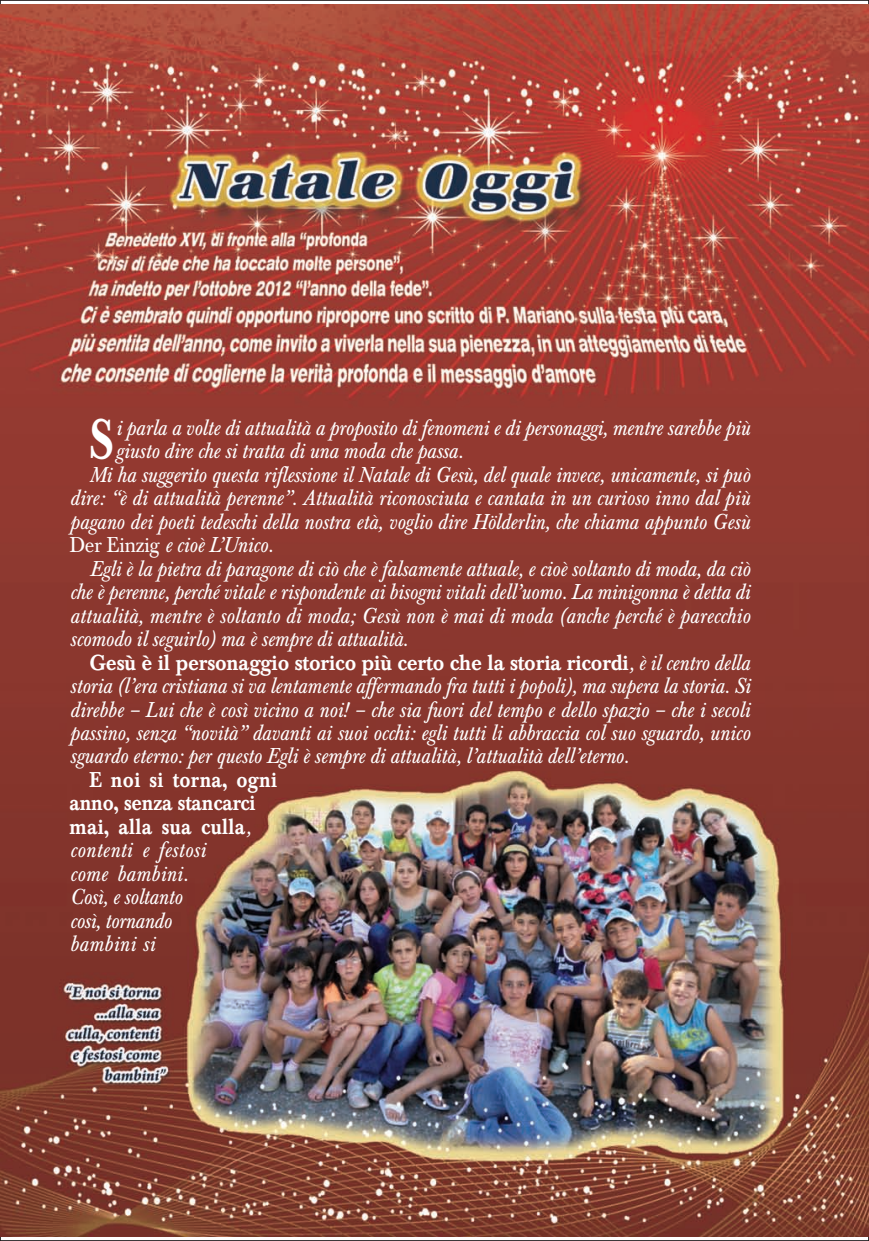
<style>
.page{position:relative;width:869px;height:1241px;background:#fff}
.page>*{position:absolute;margin:0;border:0;box-sizing:border-box;transform-origin:0 0}
.t1{font:500 54.07px "Baskerville";color:#fff;scale:.81 1}
.t2{font:italic 21.18px "Baskerville BE";letter-spacing:-.01em;color:#fff;scale:.95 1}
.t3{font:italic 21.18px/23.4px "Baskerville BE";letter-spacing:.015em;color:#fff;scale:.95 1}
.t4{font:500 21.18px "Baskerville BE";letter-spacing:-.01em;color:#fff;scale:.95 1}
.s1{font-style:normal}
.s2{font-weight:400;font-style:italic}
.s3{font-weight:500;font-style:normal}
</style>
<div class="page">
<img style="left:0;top:5px;width:868px;height:1230px">
<h1 class="t1" style="left:89px;top:420px;width:32px">S</h1>
<p class="t2" style="left:115px;top:420px;width:669px">i parla a volte di attualità a proposito di fenomeni e di personaggi, mentre sarebbe più</p>
<p class="t2" style="left:115px;top:443px;width:367px">giusto dire che si tratta di una moda che passa.</p>
<p class="t2" style="left:89px;top:467px;width:696px">Mi ha suggerito questa riflessione il Natale di Gesù, del quale invece, unicamente, si può</p>
<p class="t2" style="left:69px;top:490px;width:717px">dire: “è di attualità perenne”. Attualità riconosciuta e cantata in un curioso inno dal più</p>
<p class="t2" style="left:69px;top:514px;width:717px">pagano dei poeti tedeschi della nostra età, voglio dire Hölderlin, che chiama appunto Gesù</p>
<p class="t2" style="left:69px;top:537px;width:215px"><span class="s1">Der Einzig</span> e cioè L’Unico.</p>
<p class="t2" style="left:89px;top:560px;width:696px">Egli è la pietra di paragone di ciò che è falsamente attuale, e cioè soltanto di moda, da ciò</p>
<p class="t2" style="left:69px;top:584px;width:717px">che è perenne, perché vitale e rispondente ai bisogni vitali dell’uomo. La minigonna è detta di</p>
<p class="t2" style="left:69px;top:607px;width:717px">attualità, mentre è soltanto di moda; Gesù non è mai di moda (anche perché è parecchio</p>
<p class="t2" style="left:69px;top:631px;width:357px">scomodo il seguirlo) ma è sempre di attualità.</p>
<p class="t4" style="left:89px;top:654px;width:696px">Gesù è il personaggio storico più certo che la storia ricordi<span class="s2">, è il centro della</span></p>
<p class="t2" style="left:69px;top:678px;width:717px">storia (l’era cristiana si va lentamente affermando fra tutti i popoli), ma supera la storia. Si</p>
<p class="t2" style="left:69px;top:701px;width:717px">direbbe – Lui che è così vicino a noi! – che sia fuori del tempo e dello spazio – che i secoli</p>
<p class="t2" style="left:69px;top:725px;width:717px">passino, senza “novità” davanti ai suoi occhi: egli tutti li abbraccia col suo sguardo, unico</p>
<p class="t2" style="left:69px;top:748px;width:589px">sguardo eterno: per questo Egli è sempre di attualità, l’attualità dell’eterno.</p>
<p class="t3" style="left:69px;top:770px;width:220px;text-indent:20px"><span class="s3">E noi si torna, ogni anno, senza stancarci mai, alla sua culla</span>, contenti e festosi<br>come bambini.<br>Così, e soltanto<br>così, tornando<br>bambini si</p>
</div>
